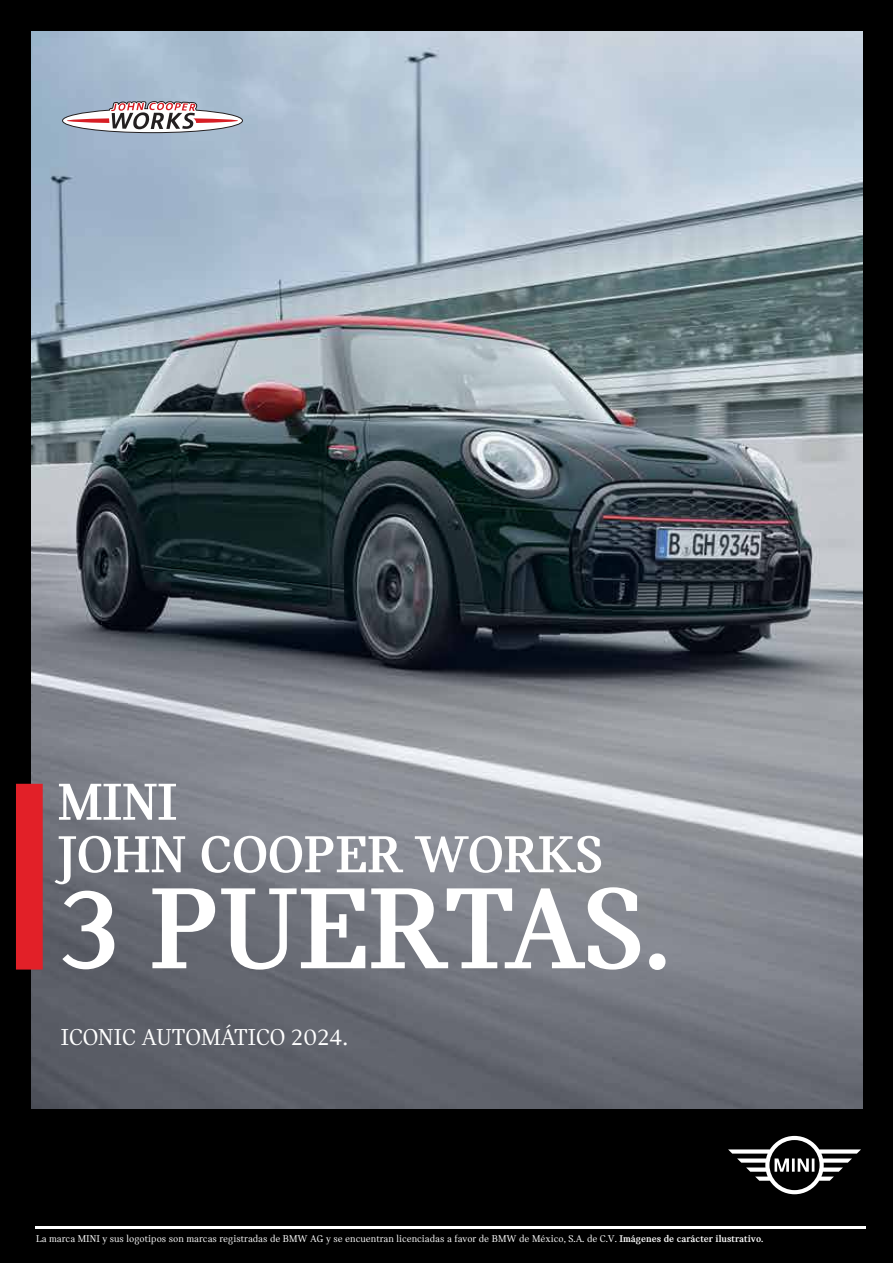
<style>
.page{position:relative;width:893px;height:1263px;background:#000}
.page>*{position:absolute;margin:0;border:0;box-sizing:border-box;transform-origin:0 0}
.t1{font:700 123.15px "MINI Serif";color:#fff}
.t2{font:700 55.5px/52.5px "MINI Serif";color:#fff}
.t3{font:24.15px "MINI Serif";color:#fff}
.t4{font:10.35px "MINI Serif";color:#fff}
.s1{font-weight:700}
</style>
<div class="page">
<img style="left:31px;top:31px;width:831px;height:1078px">
<hr style="left:35px;top:1226px;width:830px;height:2px;background:#fff">
<svg style="left:62px;top:101px;width:181px;height:32px;background:#b9afb5"></svg>
<div style="left:16px;top:784px;width:27px;height:185px;background:#e22028"></div>
<svg style="left:728px;top:1136px;width:133px;height:58px"></svg>
<h2 class="t2" style="left:58px;top:775px;width:547px">MINI<br>JOHN COOPER WORKS</h2>
<h1 class="t1" style="left:58px;top:857px;width:615px">3 PUERTAS.</h1>
<h3 class="t3" style="left:61px;top:1023px;width:289px">ICONIC AUTOMÁTICO 2024.</h3>
<p class="t4" style="left:36px;top:1233px;width:729px">La marca MINI y sus logotipos son marcas registradas de BMW AG y se encuentran licenciadas a favor de BMW de México, S.A. de C.V. <span class="s1">Imágenes de carácter ilustrativo.</span></p>
</div>
